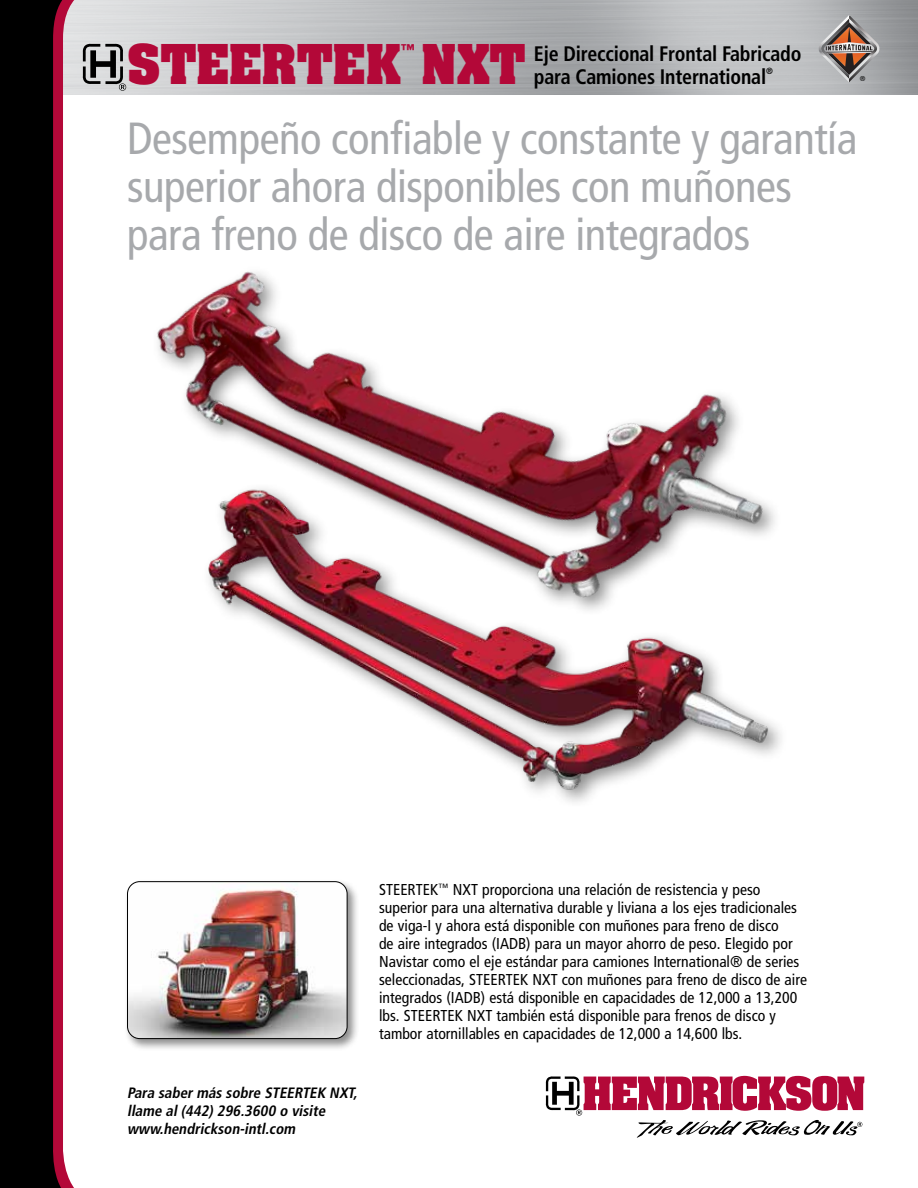
<style>
.page{position:relative;width:918px;height:1188px;background:#fff}
.page>*{position:absolute;margin:0;border:0;box-sizing:border-box;transform-origin:0 0}
.t1{font:700 46.65px "Aachen Std";color:#b30838}
.t2{font:condensed 45px/48px "Frutiger LT Std";letter-spacing:-.01em;color:#a7a9ac}
.t3{font:700 condensed 21px/22.5px "Frutiger LT Std";letter-spacing:-.01em;color:#000;scale:.95 1}
.t4{font:condensed 15.75px/18px "Frutiger LT Std";color:#000}
.t5{font:italic 700 condensed 15px/18px "Frutiger LT Std";color:#000}
.t6{font:700 15px "Aachen Std";color:#b30838}
.t7{font:700 condensed 9px "Frutiger LT Std";color:#000;scale:.95 1}
.t8{font:condensed 7.2px "Frutiger LT Std";color:#000}
</style>
<div class="page">
<svg style="left:546px;top:1076px;width:318px;height:62px"></svg>
<svg style="left:100px;top:44px;width:26px;height:47px"></svg>
<svg style="left:92px;top:0;width:8px;height:95px"></svg>
<svg style="left:0;top:0;width:92px;height:1188px;fill:#000"></svg>
<div style="left:124px;top:878px;width:236px;height:174px;background:#000;opacity:.45"></div>
<img style="left:128px;top:882px;width:219px;height:157px">
<div style="left:127px;top:881px;width:220px;height:158px;border:1px solid #000;border-radius:12px"></div>
<img style="left:157px;top:271px;width:582px;height:199px">
<img style="left:208px;top:470px;width:573px;height:327px">
<svg style="left:818px;top:15px;width:62px;height:67px;background:#9f938e"></svg>
<h1 class="t1" style="left:127px;top:30px;width:400px">STEERTEK NXT</h1>
<p class="t6" style="left:401px;top:39px;width:15px">™</p>
<h3 class="t3" style="left:534px;top:43px;width:283px">Eje Direccional Frontal Fabricado para Camiones International</h3>
<p class="t7" style="left:766px;top:66px;width:9px">®</p>
<p class="t8" style="left:860px;top:74px;width:7px">®</p>
<h2 class="t2" style="left:127px;top:114px;width:732px">Desempeño confiable y constante y garantía superior ahora disponibles con muñones para freno de disco de aire integrados</h2>
<p class="t5" style="left:127px;top:1084px;width:235px">Para sabermás sobre STEERTEK NXT, llame al(442)296.3600 o visite www.hendrickson-intl.com</p>
<p class="t4" style="left:379px;top:880px;width:429px">STEERTEK<sup>™</sup> NXT proporciona una relación de resistencia y peso superior para una alternativa durable y liviana a los ejes tradicionales de viga-I y ahora está disponible con muñones para freno de disco<br>de aire integrados (IADB) para un mayor ahorro de peso. Elegido por Navistar como el eje estándar para camiones International® de series seleccionadas, STEERTEK NXT con muñones para freno de disco de aire integrados (IADB) está disponible en capacidades de 12,000 a 13,200 lbs. STEERTEK NXT también está disponible para frenos de disco y tambor atornillables en capacidades de 12,000 a 14,600 lbs.</p>
</div>
